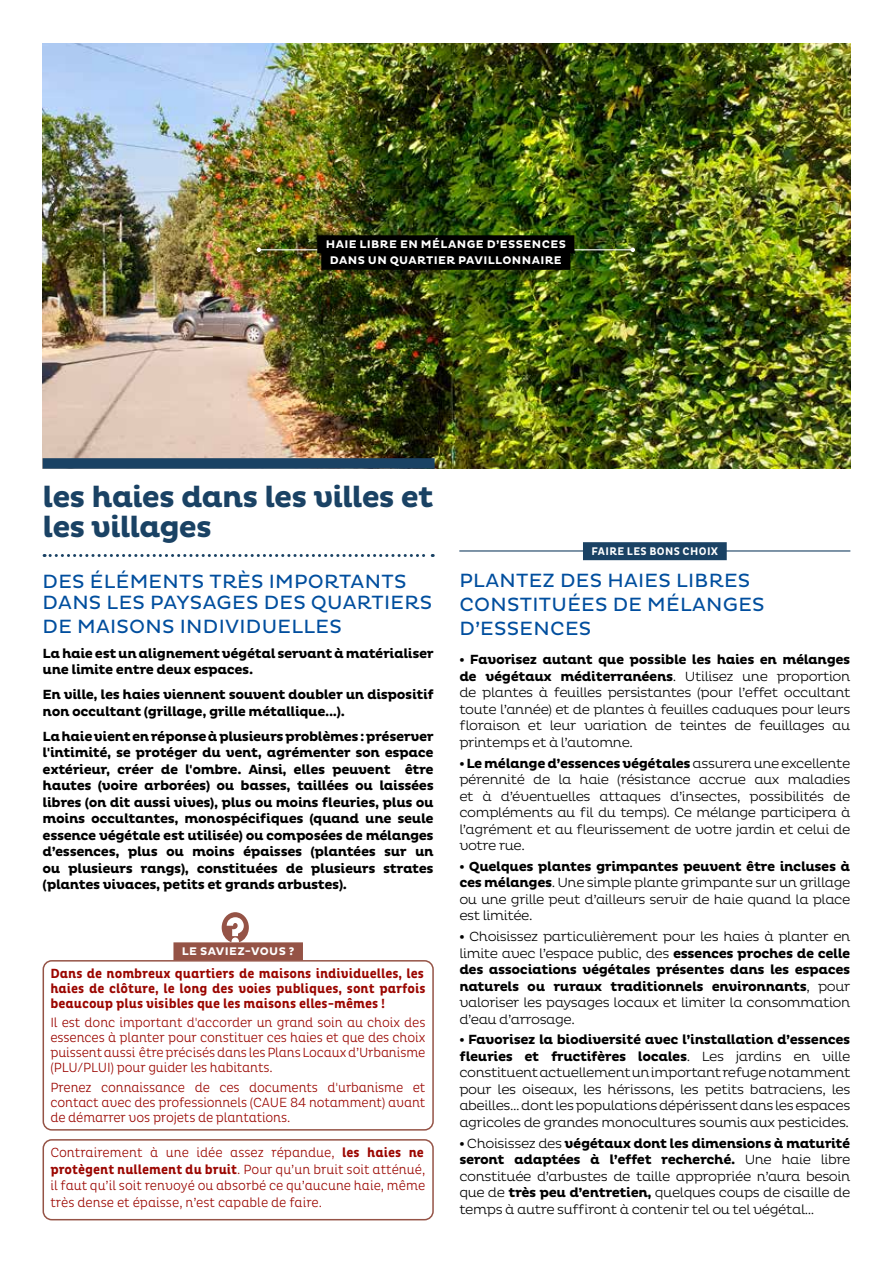
<style>
.page{position:relative;width:893px;height:1263px;background:#fff}
.page>*{position:absolute;margin:0;border:0;box-sizing:border-box;transform-origin:0 0}
.t1{font:700 30px/30px "Pluto";letter-spacing:-.035em;color:#1a4264}
.t2{font:19.5px/24px "Pluto";letter-spacing:.015em;color:#004e9e}
.t3{font:300 13.5px/16.5px "Pluto";letter-spacing:-.03em;color:#000;text-align:justify}
.t4{font:700 13.5px/16.5px "Pluto";letter-spacing:-.03em;color:#000}
.t5{font:300 13.5px/15px "Pluto Cond";letter-spacing:-.01em;color:#9b0600;text-align:justify}
.t6{font:700 13.5px/15px "Pluto Cond";color:#9b0600;text-align:justify}
.t7{font:700 11.25px/16.5px "Pluto";letter-spacing:.035em;color:#fff;text-align:center}
.t8{font:700 11.25px "Pluto Cond";letter-spacing:.035em;color:#fff}
.s1{font-weight:700}
</style>
<div class="page">
<img style="left:42px;top:43px;width:808px;height:425px">
<div style="left:583px;top:542px;width:144px;height:18px;background:#1a4264"></div>
<hr style="left:459px;top:550px;width:391px;height:1px;background:#1a4264">
<div style="left:43px;top:458px;width:392px;height:11px;background:#1a4264"></div>
<svg style="left:44px;top:554px;width:389px;height:3px"></svg>
<hr style="left:259px;top:249px;width:374px;height:1px;background:#fff">
<svg style="left:257px;top:248px;width:4px;height:4px"></svg>
<svg style="left:631px;top:248px;width:4px;height:4px"></svg>
<div style="left:317px;top:235px;width:257px;height:18px;background:#000"></div>
<div style="left:321px;top:252px;width:249px;height:18px;background:#000"></div>
<div style="left:43px;top:1139px;width:391px;height:81px;border:2px solid #955346;border-radius:9px"></div>
<div style="left:43px;top:960px;width:391px;height:170px;border:2px solid #955346;border-radius:9px"></div>
<div style="left:173px;top:942px;width:130px;height:18px;background:#955346"></div>
<svg style="left:222px;top:912px;width:27px;height:30px"></svg>
<p class="t7" style="left:326px;top:236px;width:242px">HAIE LIBRE EN MÉLANGE D’ESSENCES<br>DANS UN QUARTIER PAVILLONNAIRE</p>
<h1 class="t1" style="left:43px;top:483px;width:393px">les haies dans les villes et les villages</h1>
<h2 class="t2" style="left:43px;top:571px;width:391px;line-height:21px">DES ÉLÉMENTS TRÈS IMPORTANTS<br>DANS LES PAYSAGES DES QUARTIERS</h2>
<h2 class="t2" style="left:43px;top:614px;width:301px">DE MAISONS INDIVIDUELLES</h2>
<p class="t4" style="left:43px;top:645px;width:393px">La haie est un alignement végétal servant à matérialiser une limite entre deux espaces.</p>
<p class="t4" style="left:43px;top:687px;width:393px">En ville, les haies viennent souvent doubler un dispositif non occultant (grillage, grille métallique...).</p>
<p class="t4" style="left:43px;top:728px;width:393px;text-align:justify">La haie vient en réponse à plusieurs problèmes : préserver l'intimité, se protéger du vent, agrémenter son espace extérieur, créer de l'ombre. Ainsi, elles peuvent être hautes (voire arborées) ou basses, taillées ou laissées libres (on dit aussi vives), plus ou moins fleuries, plus ou moins occultantes, monospécifiques (quand une seule essence végétale est utilisée) ou composées de mélanges d’essences, plus ou moins épaisses (plantées sur un ou plusieurs rangs), constituées de plusieurs strates (plantes vivaces, petits et grands arbustes).</p>
<p class="t7" style="left:182px;top:943px;width:114px">LE SAVIEZ-VOUS ?</p>
<p class="t6" style="left:50px;top:966px;width:377px">Dans de nombreux quartiers de maisons individuelles, les haies de clôture, le long des voies publiques, sont parfois beaucoup plus visibles que les maisons elles-mêmes !</p>
<p class="t5" style="left:50px;top:1015px;width:377px">Il est donc important d'accorder un grand soin au choix des essences à planter pour constituer ces haies et que des choix puissent aussi être précisés dans les Plans Locaux d’Urbanisme (PLU/PLUI) pour guider les habitants.</p>
<p class="t5" style="left:50px;top:1079px;width:377px">Prenez connaissance de ces documents d'urbanisme et contact avec des professionnels (CAUE 84 notamment) avant de démarrer vos projets de plantations.</p>
<p class="t5" style="left:50px;top:1144px;width:377px;line-height:16.5px">Contrairement à une idée assez répandue, <span class="s1">les haies ne protègent nullement du bruit</span>. Pour qu’un bruit soit atténué, il faut qu’il soit renvoyé ou absorbé ce qu’aucune haie, même très dense et épaisse, n’est capable de faire.</p>
<p class="t8" style="left:591px;top:544px;width:128px">FAIRE LES BONS CHOIX</p>
<h2 class="t2" style="left:459px;top:569px;width:307px">PLANTEZ DES HAIES LIBRES<br>CONSTITUÉES DE MÉLANGES<br>D’ESSENCES</h2>
<p class="t3" style="left:459px;top:652px;width:393px"><span class="s1">• Favorisez autant que possible les haies en mélanges de végétaux méditerranéens</span>. Utilisez une proportion de plantes à feuilles persistantes (pour l’effet occultant toute l’année) et de plantes à feuilles caduques pour leurs floraison et leur variation de teintes de feuillages au printemps et à l’automne.</p>
<p class="t3" style="left:459px;top:755px;width:393px"><span class="s1">• Le mélange d’essences végétales</span> assurera une excellente pérennité de la haie (résistance accrue aux maladies et à d’éventuelles attaques d’insectes, possibilités de compléments au fil du temps). Ce mélange participera à l’agrément et au fleurissement de votre jardin et celui de votre rue.</p>
<p class="t3" style="left:459px;top:858px;width:393px"><span class="s1">• Quelques plantes grimpantes peuvent être incluses à ces mélanges</span>. Une simple plante grimpante sur un grillage ou une grille peut d’ailleurs servir de haie quand la place est limitée.</p>
<p class="t3" style="left:459px;top:928px;width:393px"><span class="s1">•</span> Choisissez particulièrement pour les haies à planter en limite avec l’espace public, des <span class="s1">essences proches de celle des associations végétales présentes dans les espaces naturels ou ruraux traditionnels environnants</span>, pour valoriser les paysages locaux et limiter la consommation d’eau d’arrosage.</p>
<p class="t3" style="left:459px;top:1032px;width:393px"><span class="s1">• Favorisez la biodiversité avec l’installation d’essences fleuries et fructifères locales</span>. Les jardins en ville constituent actuellement un important refuge notamment pour les oiseaux, les hérissons, les petits batraciens, les abeilles… dont les populations dépérissent dans les espaces agricoles de grandes monocultures soumis aux pesticides.</p>
<p class="t3" style="left:459px;top:1135px;width:393px"><span class="s1">•</span> Choisissez des <span class="s1">végétaux dont les dimensions à maturité seront adaptées à l’effet recherché.</span> Une haie libre constituée d’arbustes de taille appropriée n’aura besoin que de <span class="s1">très peu d’entretien,</span> quelques coups de cisaille de temps à autre suffiront à contenir tel ou tel végétal…</p>
</div>
